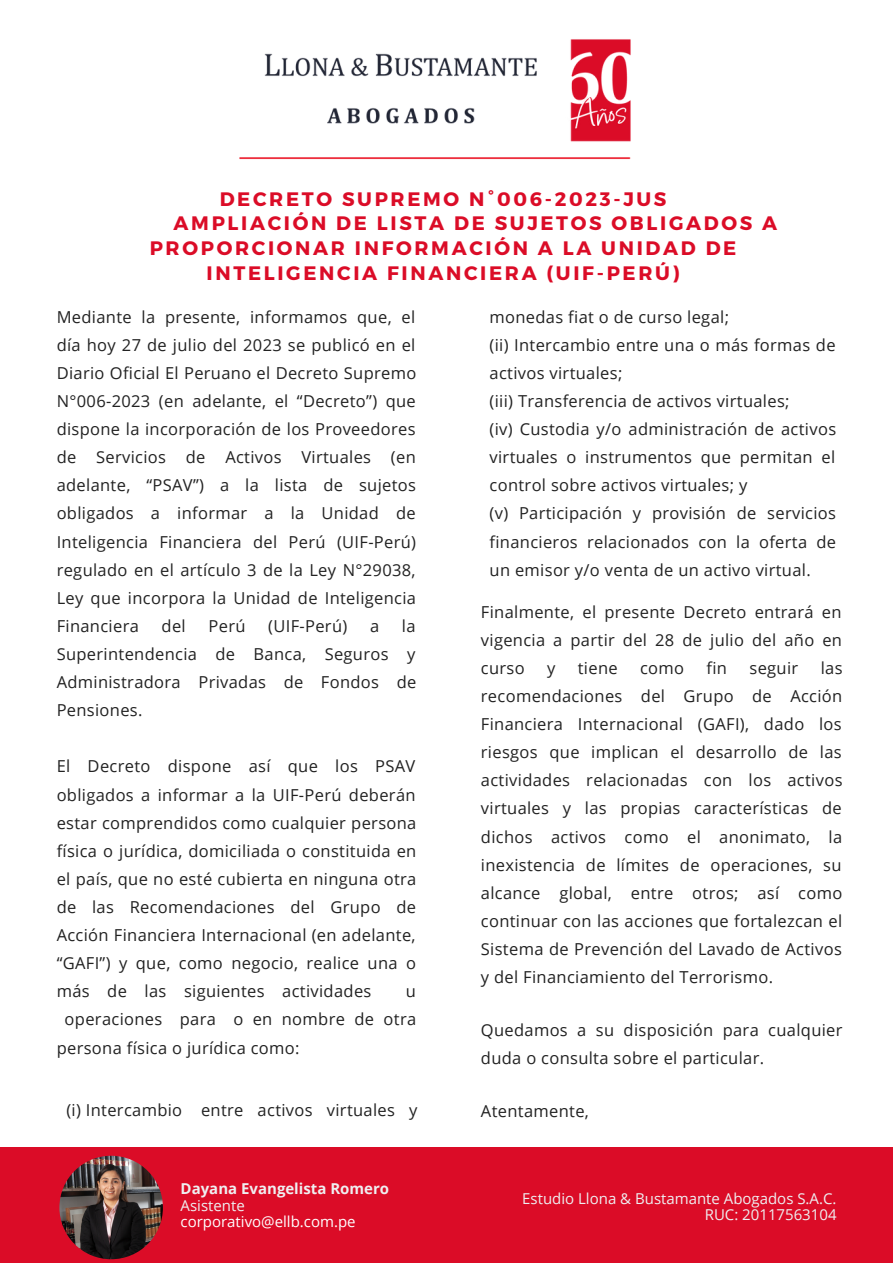
<style>
.page{position:relative;width:893px;height:1264px;background:#fff}
.page>*{position:absolute;margin:0;border:0;box-sizing:border-box;transform-origin:0 0}
.t1{font:700 19.5px "Montserrat";letter-spacing:.135em;color:#db0c27}
.t2{font:16.5px/28px "Open Sans";letter-spacing:.02em;color:#222;text-align:justify}
.t3{font:15px "Open Sans";color:#efeff1}
.t4{font:700 15px "Open Sans";color:#efeff1}
.t5{font:15px "Open Sans";color:#fff}
</style>
<div class="page">
<img style="left:239px;top:39px;width:392px;height:121px">
<div style="left:0;top:1147px;width:892px;height:115px;background:#db0c27"></div>
<img style="left:59px;top:1155px;width:104px;height:104px;border-radius:50%">
<p class="t1" style="left:220px;top:186px;width:448px">DECRETO SUPREMO N°006-2023-JUS</p>
<p class="t1" style="left:174px;top:211px;width:605px">AMPLIACIÓN DE LISTA DE SUJETOS OBLIGADOS A</p>
<p class="t1" style="left:150px;top:235px;width:588px">PROPORCIONAR INFORMACIÓN A LA UNIDAD DE</p>
<p class="t1" style="left:206px;top:260px;width:474px">INTELIGENCIA FINANCIERA (UIF-PERÚ)</p>
<p class="t2" style="left:57px;top:302px;width:361px">Mediante la presente, informamos que, el día hoy 27 de julio del 2023 se publicó en el Diario Oficial El Peruano el Decreto Supremo N°006-2023 (en adelante, el “Decreto”) que dispone la incorporación de los Proveedores de Servicios de Activos Virtuales (en adelante, “PSAV”) a la lista de sujetos obligados a informar a la Unidad de Inteligencia Financiera del Perú (UIF-Perú) regulado en el artículo 3 de la Ley N°29038, Ley que incorpora la Unidad de Inteligencia Financiera</p>
<p class="t2" style="left:489px;top:302px;width:241px">monedas fiat o de curso legal;</p>
<p class="t2" style="left:489px;top:330px;width:347px">(ii) Intercambio entre una o más formas de activos virtuales;</p>
<p class="t2" style="left:489px;top:386px;width:301px">(iii) Transferencia de activos virtuales;</p>
<p class="t2" style="left:489px;top:414px;width:348px">(iv) Custodia y/o administración de activos virtuales o instrumentos que permitan el control sobre activos virtuales; y</p>
<p class="t2" style="left:489px;top:499px;width:348px">(v) Participación y provisión de servicios financieros relacionados con la oferta de un emisor y/o venta de un activo virtual.</p>
<p class="t2" style="left:481px;top:597px;width:362px">Finalmente, el presente Decreto entrará en vigencia a partir del 28 de julio del año en curso</p>
<p class="t2" style="left:162px;top:611px;width:26px">del</p>
<p class="t2" style="left:208px;top:611px;width:38px">Perú</p>
<p class="t2" style="left:268px;top:611px;width:81px">(UIF-Perú)</p>
<p class="t2" style="left:370px;top:611px;width:11px">a</p>
<p class="t2" style="left:57px;top:611px;width:361px;text-indent:345px">la Superintendencia de Banca, Seguros y Administradora Privadas de Fondos de Pensiones.</p>
<p class="t2" style="left:547px;top:653px;width:10px">y</p>
<p class="t2" style="left:577px;top:653px;width:41px">tiene</p>
<p class="t2" style="left:640px;top:653px;width:46px">como</p>
<p class="t2" style="left:706px;top:653px;width:22px">fin</p>
<p class="t2" style="left:749px;top:653px;width:50px">seguir</p>
<p class="t2" style="left:481px;top:653px;width:363px;text-indent:340px">las recomendaciones del Grupo de Acción Financiera Internacional (GAFI), dado los riesgos que implican el desarrollo de las actividades relacionadas con los activos virtuales y las propias características de dichos activos como el anonimato, la inexistencia de límites de operaciones, su alcance global, entre otros; así como continuar con las acciones que fortalezcan el Sistema de Prevención del Lavado de Activos y del Financiamiento del Terrorismo.</p>
<p class="t2" style="left:481px;top:1015px;width:363px">Quedamos a su disposición para cualquier duda o consulta sobre el particular.</p>
<p class="t2" style="left:57px;top:752px;width:361px">El Decreto dispone así que los PSAV obligados a informar a la UIF-Perú deberán estar comprendidos como cualquier persona física o jurídica, domiciliada o constituida en el país, que no esté cubierta en ninguna otra de las Recomendaciones del Grupo de Acción Financiera Internacional (en adelante, “GAFI”) y que, como negocio, realice una o más de las siguientes actividades</p>
<p class="t2" style="left:405px;top:976px;width:12px">u</p>
<p class="t2" style="left:65px;top:1005px;width:353px">operaciones para o en nombre de otra</p>
<p class="t2" style="left:57px;top:1033px;width:244px">persona física o jurídica como:</p>
<p class="t2" style="left:66px;top:1095px;width:352px">(i) Intercambio entre activos virtuales y</p>
<p class="t2" style="left:481px;top:1096px;width:109px">Atentamente,</p>
<p class="t4" style="left:181px;top:1177px;width:210px">Dayana Evangelista Romero</p>
<p class="t3" style="left:181px;top:1194px;width:66px">Asistente</p>
<p class="t5" style="left:181px;top:1211px;width:176px">corporativo@ellb.com.pe</p>
<p class="t3" style="left:522px;top:1187px;width:316px">Estudio Llona &amp; Bustamante Abogados S.A.C.</p>
<p class="t3" style="left:704px;top:1204px;width:133px">RUC: 20117563104</p>
</div>
